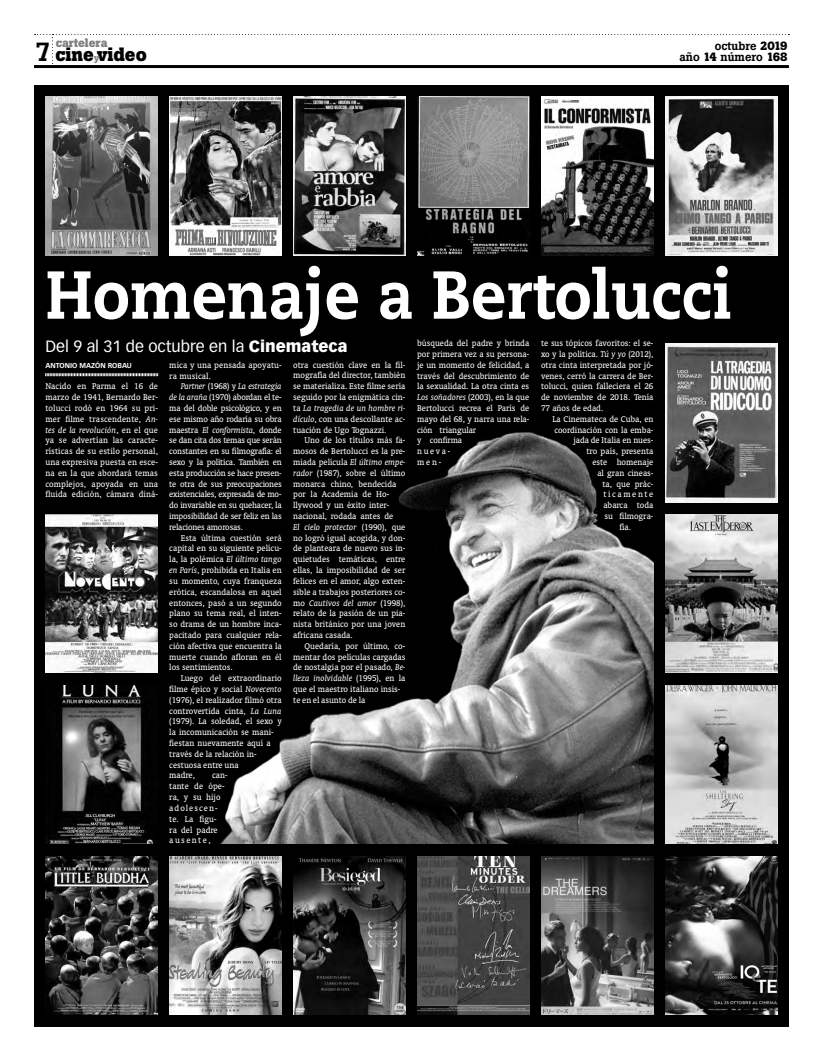
<style>
.page{position:relative;width:823px;height:1061px;background:#fff}
.page>*{position:absolute;margin:0;border:0;box-sizing:border-box;transform-origin:0 0}
.t1{font:800 67.5px "Caecilia";color:#fff;scale:.9 1}
.t2{font:500 26px "Boton";color:#000}
.t3{font:700 19.1px "Boton";color:#000}
.t4{font:16px "Vectora LH";color:#fff}
.t5{font:700 12.2px "Boton";color:#808080}
.t6{font:500 11.9px "Boton";color:#000}
.t7{font:9.4px/10.8px "Oranda BT";color:#fff}
.t8{font:9.4px "Oranda BT";letter-spacing:.175em;color:#fff}
.t9{font:700 7px "Vectora LH";color:#fff}
.s1{font-weight:700}
.s2{font-size:9.4px;color:#808080}
.s3{font-weight:900}
.s4{font-style:italic}
</style>
<div class="page">
<hr style="left:34px;top:65px;width:754px;height:3px;background:#000">
<svg style="left:35px;top:34px;width:754px;height:32px"></svg>
<div style="left:34px;top:85px;width:754px;height:941px;background:#000"></div>
<img style="left:164px;top:325px;width:489px;height:518px">
<svg style="left:45px;top:373px;width:113px;height:3px"></svg>
<img style="left:45px;top:855px;width:113px;height:159px">
<img style="left:45px;top:97px;width:113px;height:158px">
<img style="left:293px;top:855px;width:112px;height:159px">
<img style="left:293px;top:97px;width:112px;height:158px">
<img style="left:540px;top:855px;width:113px;height:159px">
<img style="left:540px;top:97px;width:113px;height:158px">
<img style="left:169px;top:855px;width:113px;height:159px">
<img style="left:169px;top:97px;width:113px;height:158px">
<img style="left:417px;top:855px;width:112px;height:159px">
<img style="left:417px;top:97px;width:112px;height:158px">
<img style="left:664px;top:855px;width:113px;height:159px">
<img style="left:45px;top:685px;width:113px;height:158px">
<img style="left:45px;top:514px;width:113px;height:158px">
<img style="left:664px;top:685px;width:113px;height:158px">
<img style="left:664px;top:514px;width:113px;height:158px">
<img style="left:664px;top:343px;width:113px;height:159px">
<img style="left:664px;top:97px;width:113px;height:158px">
<p class="t5" style="left:56px;top:38px;width:53px">cartelera</p>
<p class="t6" style="left:714px;top:42px;width:74px">octubre <span class="s1">2019</span></p>
<h2 class="t2" style="left:36px;top:43px;width:17px">7</h2>
<p class="t6" style="left:679px;top:53px;width:109px">año <span class="s1">14</span> número <span class="s1">168</span></p>
<h3 class="t3" style="left:56px;top:48px;width:93px">cine <span class="s2">y</span>video</h3>
<h1 class="t1" style="left:45px;top:267px;width:764px">Homenaje a Bertolucci</h1>
<h3 class="t4" style="left:45px;top:339px;width:303px">Del 9 al 31 de octubre en la <span class="s3">Cinemateca</span></h3>
<p class="t7" style="left:293px;top:360px;width:114px;text-align:justify">otra cuestión clave en la fil&shy;mografía del director, también se materializa. Este filme sería seguido por la enigmática cin&shy;ta <span class="s4">La tragedia de un hombre ri&shy;dículo</span>, con una descollante ac&shy;tuación de Ugo Tognazzi.</p>
<p class="t7" style="left:293px;top:435px;width:114px;text-indent:11px">Uno de los títulos más fa&shy;mosos de Bertolucci es la pre&shy;miada película <span class="s4">El último empe&shy;rador</span> (1987), sobre el último monarca chino, bendecida por la Academia de Ho&shy;llywood y un éxito inter&shy;nacional, rodada antes de<br><span class="s4">El cielo protector</span> (1990), que no logró igual acogida, y don&shy;de planteara de nuevo sus in&shy;quietudes temáticas, entre ellas, la imposibilidad de ser felices en el amor, algo exten&shy;sible a trabajos posteriores co&shy;mo <span class="s4">Cautivos del amor</span> (1998), relato de la pasión de un pia&shy;nista británico por una joven africana casada.</p>
<p class="t7" style="left:293px;top:641px;width:114px;text-indent:11px">Quedaría, por último, co&shy;mentar dos películas cargadas de nostalgia por el pasado, <span class="s4">Be&shy;lleza inolvidable</span> (1995), en la que el maestro italiano insis&shy;te en el asunto de la</p>
<p class="t7" style="left:417px;top:338px;width:114px">búsqueda del padre y brinda por primera vez a su persona&shy;je un momento de felicidad, a través del descubrimiento de la sexualidad. La otra cinta es<br><span class="s4">Los soñadores</span> (2003), en la que<br>Bertolucci recrea el París de mayo del 68, y narra una rela&shy;ción triangular<br>y confirma<br>nueva-<br>men-</p>
<p class="t7" style="left:540px;top:338px;width:114px;text-align:justify">te sus tópicos favoritos: el se&shy;xo y la política. <span class="s4">Tú y yo</span> (2012), otra cinta interpretada por jó&shy;venes, cerró la carrera de Ber&shy;tolucci, quien falleciera el 26 de noviembre de 2018. Tenía 77 años de edad.</p>
<p class="t7" style="left:169px;top:360px;width:114px">mica y una pensada apoyatu&shy;ra musical.</p>
<p class="t7" style="left:169px;top:381px;width:114px;text-align:justify;text-indent:11px"><span class="s4">Partner</span> (1968) y <span class="s4">La estrategia de la araña</span> (1970) abordan el te&shy;ma del doble psicológico, y en ese mismo año rodaría su obra maestra <span class="s4">El conformista</span>, donde se dan cita dos temas que serán constantes en su filmografía: el sexo y la política. También en esta producción se hace presen&shy;te otra de sus preocupaciones existenciales, expresada de mo&shy;do invariable en su quehacer, la imposibilidad de ser feliz en las relaciones amorosas.</p>
<p class="t7" style="left:169px;top:533px;width:114px;text-align:justify;text-indent:11px">Esta última cuestión será capital en su siguiente pelícu&shy;la, la polémica <span class="s4">El último tango en París</span>, prohibida en Italia en su momento, cuya franqueza erótica, escandalosa en aquel entonces, pasó a un segundo plano su tema real, el inten&shy;so drama de un hombre inca&shy;pacitado para cualquier rela&shy;ción afectiva que encuentra la muerte cuando afloran en él los sentimientos.</p>
<p class="t7" style="left:169px;top:673px;width:114px;text-indent:11px">Luego del extraordinario filme épico y social <span class="s4">Novecento </span>(1976), el realizador filmó otra controvertida cinta, <span class="s4">La Luna </span>(1979). La soledad, el sexo y la incomunicación se mani&shy;fiestan nuevamente aquí a través de la relación in&shy;cestuosa entre una<br>madre,</p>
<p class="t9" style="left:45px;top:362px;width:88px">ANTONIO MAZÓN ROBAU</p>
<p class="t7" style="left:45px;top:381px;width:114px;text-align:justify">Nacido en Parma el 16 de marzo de 1941, Bernardo Ber&shy;tolucci rodó en 1964 su pri&shy;mer filme trascendente, <span class="s4">An&shy;tes de la revolución</span>, en el que ya se advertían las caracte&shy;rísticas de su estilo personal, una expresiva puesta en esce&shy;na en la que abordará temas complejos, apoyada en una fluida edición, cámara diná-</p>
<p class="t7" style="left:552px;top:414px;width:102px">La Cinemateca de Cuba, en</p>
<p class="t7" style="left:554px;top:425px;width:100px">coordinación con la emba-</p>
<p class="t7" style="left:573px;top:436px;width:82px">jada de Italia en nues-</p>
<p class="t7" style="left:586px;top:446px;width:69px">tro país, presenta</p>
<p class="t7" style="left:592px;top:457px;width:63px">este homenaje</p>
<p class="t7" style="left:597px;top:468px;width:58px">al gran cineas-</p>
<p class="t7" style="left:602px;top:479px;width:53px">ta, que prác-</p>
<p class="t8" style="left:603px;top:491px;width:51px">ticamente</p>
<p class="t7" style="left:603px;top:500px;width:52px">abarca toda</p>
<p class="t7" style="left:604px;top:511px;width:51px">su filmogra-</p>
<p class="t7" style="left:619px;top:522px;width:13px">fía.</p>
<p class="t7" style="left:169px;top:770px;width:60px;text-indent:43px">can&shy;tante de ópe&shy;ra, y su hijo adolescen&shy;te. La figu-<br>ra del padre ausente,</p>
</div>
